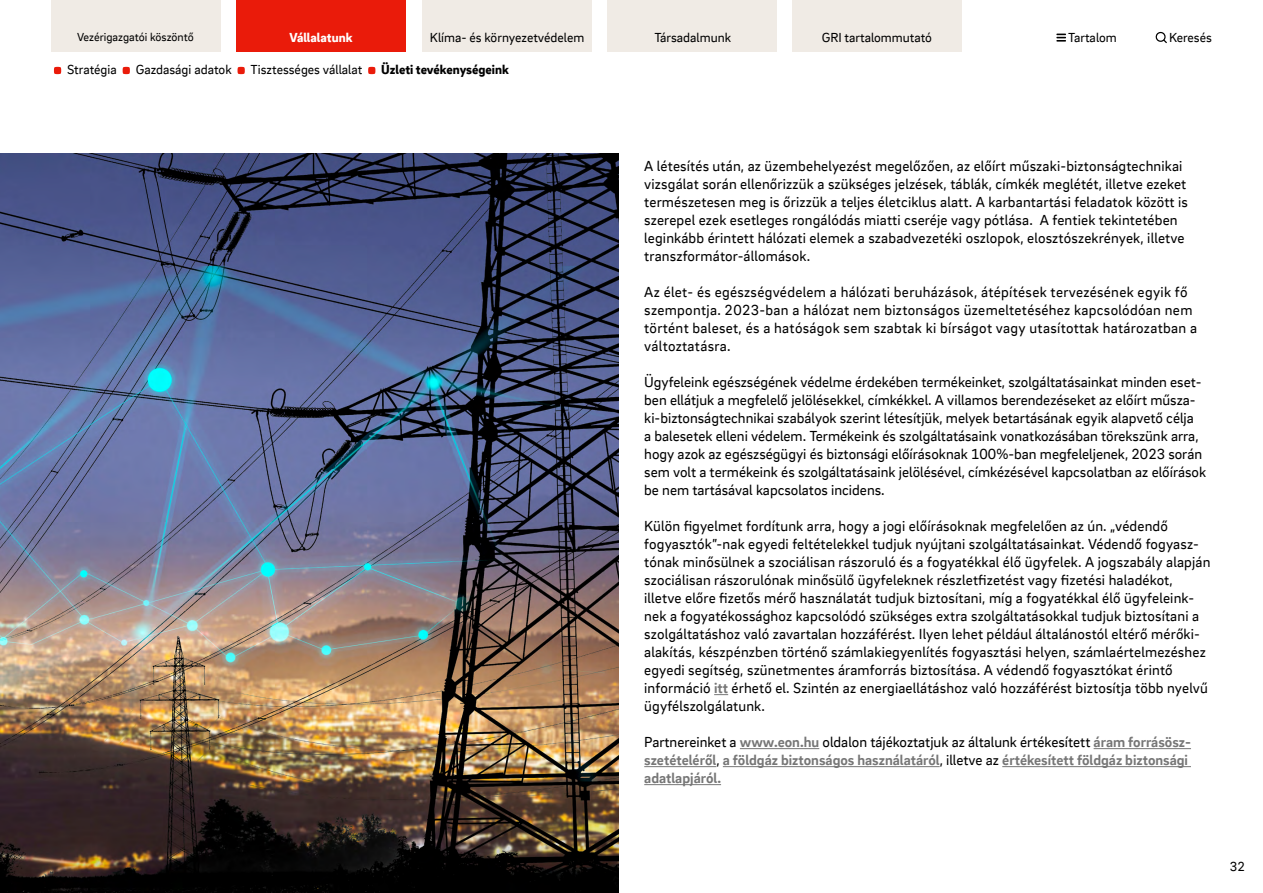
<style>
.page{position:relative;width:1263px;height:893px;background:#fff}
.page>*{position:absolute;margin:0;border:0;box-sizing:border-box;transform-origin:0 0}
.t1{font:15px/18px "EON Brix Sans";letter-spacing:.01em;color:#000}
.t2{font:700 15px/18px "EON Brix Sans";color:#767676}
.t3{font:13.5px "EON Brix Sans";color:#000}
.t4{font:900 13.5px "EON Brix Sans";color:#000}
.t5{font:900 13.5px "EON Brix Sans";color:#fff}
.t6{font:12px "EON Brix Sans";color:#000}
.s1{font-weight:700;color:#767676}
.s2{font-weight:400;color:#000}
</style>
<div class="page">
<svg style="left:714px;top:694px;width:14px;height:1px"></svg>
<hr style="left:740px;top:748px;width:79px;height:1px;background:#767676">
<hr style="left:1093px;top:748px;width:98px;height:1px;background:#767676">
<hr style="left:644px;top:766px;width:72px;height:1px;background:#767676">
<hr style="left:723px;top:766px;width:217px;height:1px;background:#767676">
<hr style="left:1002px;top:766px;width:189px;height:1px;background:#767676">
<hr style="left:644px;top:784px;width:77px;height:1px;background:#767676">
<img style="left:0;top:153px;width:619px;height:740px">
<svg style="left:1056px;top:34px;width:10px;height:8px"></svg>
<svg style="left:1155px;top:31px;width:12px;height:12px"></svg>
<div style="left:51px;top:0;width:169px;height:51px;background:#f0ebe5"></div>
<div style="left:237px;top:0;width:169px;height:51px;background:#ea1b0a"></div>
<div style="left:422px;top:0;width:169px;height:51px;background:#f0ebe5"></div>
<div style="left:608px;top:0;width:169px;height:51px;background:#f0ebe5"></div>
<div style="left:792px;top:0;width:169px;height:51px;background:#f0ebe5"></div>
<svg style="left:54px;top:67px;width:7px;height:7px"></svg>
<svg style="left:123px;top:67px;width:7px;height:7px"></svg>
<svg style="left:237px;top:67px;width:8px;height:7px"></svg>
<svg style="left:368px;top:67px;width:7px;height:7px"></svg>
<p class="t6" style="left:77px;top:29px;width:118px">Vezérigazgatói köszöntő</p>
<p class="t5" style="left:290px;top:29px;width:64px">Vállalatunk</p>
<p class="t3" style="left:430px;top:29px;width:156px">Klíma- és környezetvédelem</p>
<p class="t3" style="left:654px;top:29px;width:78px">Társadalmunk</p>
<p class="t3" style="left:822px;top:29px;width:112px">GRI tartalommutató</p>
<p class="t3" style="left:1068px;top:28px;width:50px">Tartalom</p>
<p class="t3" style="left:1169px;top:28px;width:44px">Keresés</p>
<p class="t3" style="left:67px;top:61px;width:51px">Stratégia</p>
<p class="t3" style="left:136px;top:61px;width:98px">Gazdasági adatok</p>
<p class="t3" style="left:251px;top:61px;width:113px">Tisztességes vállalat</p>
<p class="t4" style="left:381px;top:61px;width:129px">Üzleti tevékenységeink</p>
<p class="t1" style="left:644px;top:156px;width:545px">A létesítés után, az üzembehelyezést megelőzően, az előírt műszaki-biztonságtechnikai vizsgálat során ellenőrizzük a szükséges jelzések, táblák, címkék meglétét, illetve ezeket természetesen meg is őrizzük a teljes életciklus alatt. A karbantartási feladatok között is szerepel ezek esetleges rongálódás miatti cseréje vagy pótlása. A fentiek tekintetében leginkább érintett hálózati elemek a szabadvezetéki oszlopok, elosztószekrények, illetve transzformátor-állomások.</p>
<p class="t1" style="left:644px;top:282px;width:554px">Az élet- és egészségvédelem a hálózati beruházások, átépítések tervezésének egyik fő szempontja. 2023-ban a hálózat nem biztonságos üzemeltetéséhez kapcsolódóan nem történt baleset, és a hatóságok sem szabtak ki bírságot vagy utasítottak határozatban a változtatásra.</p>
<p class="t1" style="left:644px;top:372px;width:563px">Ügyfeleink egészségének védelme érdekében termékeinket, szolgáltatásainkat minden eset&shy;ben ellátjuk a megfelelő jelölésekkel, címkékkel. A villamos berendezéseket az előírt műsza&shy;ki-biztonságtechnikai szabályok szerint létesítjük, melyek betartásának egyik alapvető célja<br>a balesetek elleni védelem. Termékeink és szolgáltatásaink vonatkozásában törekszünk arra, hogy azok az egészségügyi és biztonsági előírásoknak 100%-ban megfeleljenek, 2023 során sem volt a termékeink és szolgáltatásaink jelölésével, címkézésével kapcsolatban az előírások be nem tartásával kapcsolatos incidens.</p>
<p class="t1" style="left:644px;top:516px;width:568px">Külön figyelmet fordítunk arra, hogy a jogi előírásoknak megfelelően az ún. „védendő fogyasztók”-nak egyedi feltételekkel tudjuk nyújtani szolgáltatásainkat. Védendő fogyasz&shy;tónak minősülnek a szociálisan rászoruló és a fogyatékkal élő ügyfelek. A jogszabály alapján szociálisan rászorulónak minősülő ügyfeleknek részletfizetést vagy fizetési haladékot, illetve előre fizetős mérő használatát tudjuk biztosítani, míg a fogyatékkal élő ügyfeleink&shy;nek a fogyatékossághoz kapcsolódó szükséges extra szolgáltatásokkal tudjuk biztosítani a szolgáltatáshoz való zavartalan hozzáférést. Ilyen lehet például általánostól eltérő mérőki&shy;alakítás, készpénzben történő számlakiegyenlítés fogyasztási helyen, számlaértelmezéshez egyedi segítség, szünetmentes áramforrás biztosítása. A védendő fogyasztókat érintő információ <span class="s1">itt</span> érhető el. Szintén az energiaellátáshoz való hozzáférést biztosítja több nyelvű ügyfélszolgálatunk.</p>
<p class="t2" style="left:644px;top:732px;width:548px"><span class="s2">Partnereinket a</span> www.eon.hu <span class="s2">oldalon tájékoztatjuk az általunk értékesített</span> áram forrásös - szetételéről<span class="s2">,</span> a földgáz biztonságos használatáról<span class="s2">, illetve az</span> értékesített földgáz biztonsági adatlapjáról.</p>
<p class="t3" style="left:1230px;top:858px;width:17px">32</p>
</div>
